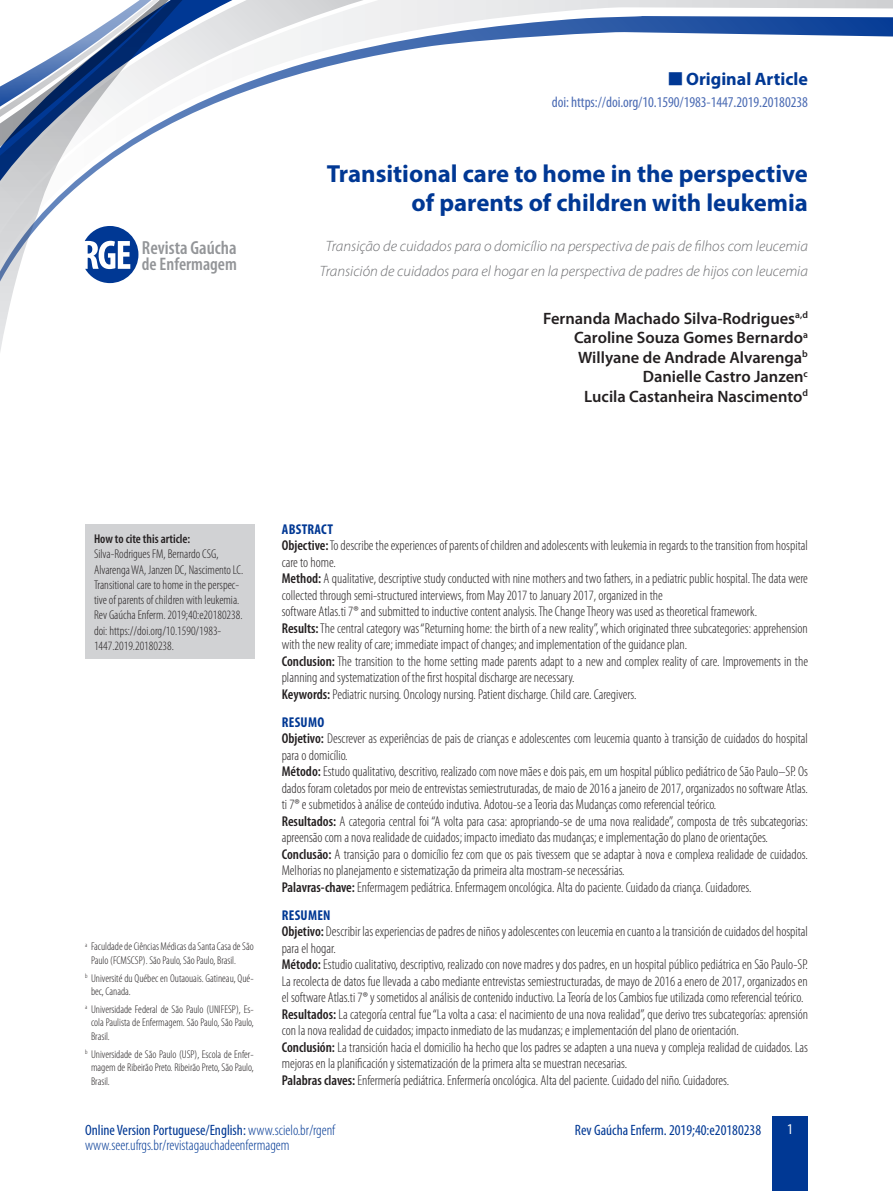
<style>
.page{position:relative;width:893px;height:1191px;background:#fff}
.page>*{position:absolute;margin:0;border:0;box-sizing:border-box;transform-origin:0 0}
.Título{font:700 24.75px/29.7px "Myriad Pro";color:#003894;text-align:right}
.t1{font:600 condensed 19.05px "Myriad Pro";color:#939598}
.t2{font:600 condensed 18.15px "Myriad Pro";color:#939598}
.t3{font:700 18px "Myriad Pro";color:#003894}
.Autores{font:600 16.5px "Myriad Pro";color:#231f20}
.Título2{font:italic 300 15px "Myriad Pro";color:#6c6d70}
.t4{font:300 condensed 15px/15px "Myriad Pro";color:#003894}
.DOI{font:condensed 15px "Myriad Pro";letter-spacing:-.005em;color:#4c6cb4}
.t5{font:condensed 15px "Myriad Pro";color:#003894}
.t6{font:condensed 15px "Myriad Pro";color:#fff}
.resumo_texto{font:300 condensed 14.25px/16.5px "Myriad Pro";color:#231f20}
.resumo_título{font:700 condensed 14.25px "Myriad Pro";letter-spacing:.02em;color:#003894}
.como_citar_texto{font:300 condensed 12.75px/15.3px "Myriad Pro";color:#231f20}
.como_citar_título{font:600 condensed 12.75px "Myriad Pro";color:#231f20}
.rodapé{font:300 condensed 11.25px/13.5px "Myriad Pro";color:#231f20}
.s1{font-weight:600}
.s2{font-weight:400}
</style>
<div class="page">
<svg style="left:202px;top:0;width:691px;height:109px"></svg>
<svg style="left:0;top:0;width:202px;height:352px"></svg>
<svg style="left:85px;top:226px;width:53px;height:57px"></svg>
<div style="left:772px;top:1116px;width:36px;height:75px;background:#003894"></div>
<div style="left:85px;top:524px;width:169px;height:135px;background:#d1d2d4"></div>
<svg style="left:669px;top:72px;width:13px;height:13px"></svg>
<h2 class="t1" style="left:142px;top:237px;width:96px">Revista Gaúcha</h2>
<p class="t2" style="left:142px;top:254px;width:96px">de Enfermagem</p>
<p class="t3" style="left:686px;top:67px;width:123px">Original Article</p>
<p class="DOI" style="left:552px;top:94px;width:258px">doi: https://doi.org/10.1590/1983-1447.2019.20180238</p>
<p class="Título" style="left:327px;top:158px;width:483px">Transitional care to home in the perspective of parents of children with leukemia</p>
<p class="Título2" style="left:326px;top:238px;width:483px">Transição de cuidados para o domicílio na perspectiva de pais de filhos com leucemia</p>
<p class="Título2" style="left:320px;top:263px;width:489px">Transición de cuidados para el hogar en la perspectiva de padres de hijos con leucemia</p>
<p class="Autores" style="left:543px;top:309px;width:266px">Fernanda Machado Silva-Rodrigues<sup>a,d</sup></p>
<p class="Autores" style="left:574px;top:329px;width:235px">Caroline Souza Gomes Bernardo<sup>a</sup></p>
<p class="Autores" style="left:578px;top:348px;width:231px">Willyane de Andrade Alvarenga<sup>b</sup></p>
<p class="Autores" style="left:643px;top:368px;width:167px">Danielle Castro Janzen<sup>c</sup></p>
<p class="Autores" style="left:584px;top:387px;width:225px">Lucila Castanheira Nascimento<sup>d</sup></p>
<p class="como_citar_título" style="left:94px;top:532px;width:98px">How to cite this article:</p>
<p class="como_citar_texto" style="left:94px;top:546px;width:151px">Silva-Rodrigues FM, Bernardo CSG, Alvarenga WA, Janzen DC, Nascimento LC.<br>Transitional care to home in the perspec&shy;tive of parents of children with leukemia.<br>Rev Gaúcha Enferm. 2019;40:e20180238. doi: https://doi.org/10.1590/1983- 1447.2019.20180238.</p>
<p class="rodapé" style="left:91px;top:940px;width:164px;text-indent:-6px"><sup>a</sup> Faculdade de Ciências Médicas da Santa Casa de São<br>Paulo (FCMSCSP). São Paulo, São Paulo, Brasil.</p>
<p class="rodapé" style="left:91px;top:971px;width:164px;text-indent:-6px"><sup>b</sup> Université du Québec en Outaouais. Gatineau, Qué&shy;bec, Canada.</p>
<p class="rodapé" style="left:91px;top:1002px;width:164px;text-align:justify;text-indent:-6px"><sup>a</sup> Universidade Federal de São Paulo (UNIFESP), Es&shy;cola Paulista de Enfermagem. São Paulo, São Paulo, Brasil.</p>
<p class="rodapé" style="left:91px;top:1047px;width:164px;text-align:justify;text-indent:-6px"><sup>b</sup> Universidade de São Paulo (USP), Escola de Enfer&shy;magem de Ribeirão Preto. Ribeirão Preto, São Paulo, Brasil.</p>
<p class="resumo_título" style="left:282px;top:521px;width:53px">ABSTRACT</p>
<p class="resumo_texto" style="left:282px;top:538px;width:528px"><span class="s1">Objective:</span> To describe the experiences of parents of children and adolescents with leukemia in regards to the transition from hospital care to home.</p>
<p class="resumo_texto" style="left:282px;top:571px;width:528px"><span class="s1">Method:</span> A qualitative, descriptive study conducted with nine mothers and two fathers, in a pediatric public hospital. The data were collected through semi-structured interviews, from May 2017 to January 2017, organized in the</p>
<p class="resumo_texto" style="left:282px;top:604px;width:477px">software Atlas.ti 7® and submitted to inductive content analysis. The Change Theory was used as theoretical framework.</p>
<p class="resumo_texto" style="left:282px;top:620px;width:528px"><span class="s1">Results:</span> The central category was “Returning home: the birth of a new reality”, which originated three subcategories: apprehension with the new reality of care; immediate impact of changes; and implementation of the guidance plan.</p>
<p class="resumo_texto" style="left:282px;top:653px;width:528px"><span class="s1">Conclusion:</span> The transition to the home setting made parents adapt to a new and complex reality of care. Improvements in the planning and systematization of the first hospital discharge are necessary.</p>
<p class="resumo_texto" style="left:282px;top:686px;width:356px"><span class="s1">Keywords:</span> Pediatric nursing. Oncology nursing. Patient discharge. Child care. Caregivers.</p>
<p class="resumo_título" style="left:282px;top:714px;width:44px">RESUMO</p>
<p class="resumo_texto" style="left:282px;top:730px;width:528px"><span class="s1">Objetivo:</span> Descrever as experiências de pais de crianças e adolescentes com leucemia quanto à transição de cuidados do hospital para o domicílio.</p>
<p class="resumo_texto" style="left:282px;top:763px;width:528px;text-align:justify"><span class="s1">Método:</span> Estudo qualitativo, descritivo, realizado com nove mães e dois pais, em um hospital público pediátrico de São Paulo–SP. Os dados foram coletados por meio de entrevistas semiestruturadas, de maio de 2016 a janeiro de 2017, organizados no software Atlas. ti 7® e submetidos à análise de conteúdo indutiva. Adotou-se a Teoria das Mudanças como referencial teórico.</p>
<p class="resumo_texto" style="left:282px;top:813px;width:528px"><span class="s1">Resultados:</span> A categoria central foi “A volta para casa: apropriando-se de uma nova realidade”, composta de três subcategorias: apreensão com a nova realidade de cuidados; impacto imediato das mudanças; e implementação do plano de orientações.</p>
<p class="resumo_texto" style="left:282px;top:846px;width:528px"><span class="s1">Conclusão:</span> A transição para o domicílio fez com que os pais tivessem que se adaptar à nova e complexa realidade de cuidados.<br>Melhorias no planejamento e sistematização da primeira alta mostram-se necessárias.</p>
<p class="resumo_texto" style="left:282px;top:879px;width:471px"><span class="s1">Palavras-chave:</span> Enfermagem pediátrica. Enfermagem oncológica. Alta do paciente. Cuidado da criança. Cuidadores.</p>
<p class="resumo_título" style="left:282px;top:907px;width:50px">RESUMEN</p>
<p class="resumo_texto" style="left:282px;top:923px;width:528px"><span class="s1">Objetivo:</span> Describir las experiencias de padres de niños y adolescentes con leucemia en cuanto a la transición de cuidados del hospital para el hogar.</p>
<p class="resumo_texto" style="left:282px;top:956px;width:528px;text-align:justify"><span class="s1">Método:</span> Estudio cualitativo, descriptivo, realizado con nove madres y dos padres, en un hospital público pediátrica en São Paulo-SP.<br>La recolecta de datos fue llevada a cabo mediante entrevistas semiestructuradas, de mayo de 2016 a enero de 2017, organizados en el software Atlas.ti 7® y sometidos al análisis de contenido inductivo. La Teoría de los Cambios fue utilizada como referencial teórico.</p>
<p class="resumo_texto" style="left:282px;top:1006px;width:528px"><span class="s1">Resultados:</span> La categoría central fue “La volta a casa: el nacimiento de una nova realidad”, que derivo tres subcategorías: aprensión con la nova realidad de cuidados; impacto inmediato de las mudanzas; e implementación del plano de orientación.</p>
<p class="resumo_texto" style="left:282px;top:1039px;width:528px"><span class="s1">Conclusión:</span> La transición hacia el domicilio ha hecho que los padres se adapten a una nueva y compleja realidad de cuidados. Las mejoras en la planificación y sistematización de la primera alta se muestran necesarias.</p>
<p class="resumo_texto" style="left:282px;top:1072px;width:449px"><span class="s1">Palabras claves:</span> Enfermería pediátrica. Enfermería oncológica. Alta del paciente. Cuidado del niño. Cuidadores.</p>
<p class="t4" style="left:85px;top:1123px;width:252px"><span class="s2">Online Version Portuguese/English:</span> www.scielo.br/rgenf www.seer.ufrgs.br/revistagauchadeenfermagem</p>
<p class="t5" style="left:575px;top:1122px;width:188px">Rev Gaúcha Enferm. 2019;40:e20180238</p>
<p class="t6" style="left:787px;top:1121px;width:7px">1</p>
</div>
